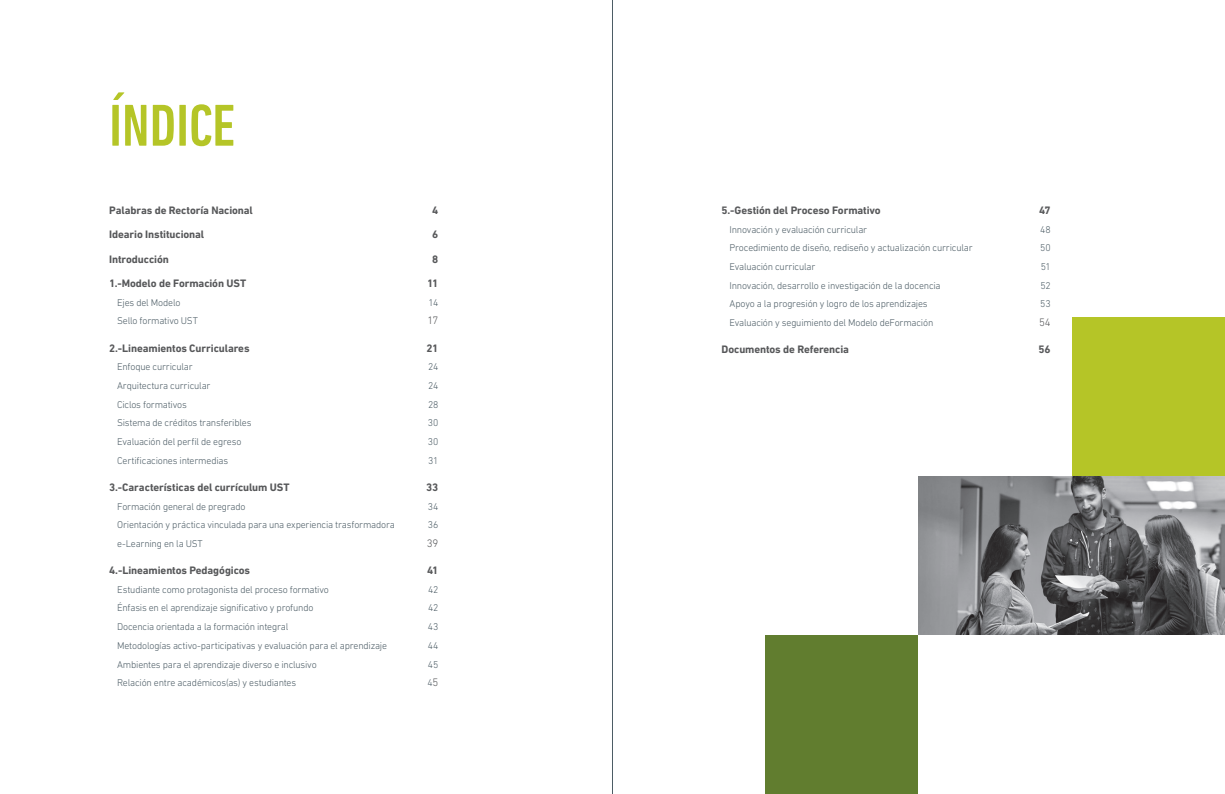
<style>
.page{position:relative;width:1225px;height:794px;background:#fff}
.page>*{position:absolute;margin:0;border:0;box-sizing:border-box;transform-origin:0 0}
.t1{font:500 condensed 60px "DIN Next LT Pro";color:#b5c527}
.Texto_Normal{font:700 11px "DIN Next LT Pro";letter-spacing:-.01em;color:#57585a}
.Texto_Normal-2{font:300 11px "DIN Next LT Pro";color:#57585a}
.Texto_Normal-3{font:300 10px "DIN Next LT Pro";letter-spacing:-.02em;color:#4c5c65}
.s1{font-size:11px;color:#57585a}
</style>
<div class="page">
<div style="left:1072px;top:317px;width:152px;height:159px;background:#b5c527"></div>
<div style="left:765px;top:635px;width:153px;height:159px;background:#617d2f"></div>
<img style="left:918px;top:476px;width:307px;height:159px">
<hr style="left:612px;top:0;width:1px;height:794px;background:#4c5c65">
<p class="t1" style="left:109px;top:92px;width:127px">ÍNDICE</p>
<p class="Texto_Normal" style="left:109px;top:204px;width:145px">Palabras de Rectoría Nacional</p>
<p class="Texto_Normal" style="left:432px;top:204px;width:8px">4</p>
<p class="Texto_Normal" style="left:109px;top:228px;width:97px">Ideario Institucional</p>
<p class="Texto_Normal" style="left:432px;top:228px;width:8px">6</p>
<p class="Texto_Normal" style="left:109px;top:253px;width:61px">Introducción</p>
<p class="Texto_Normal" style="left:432px;top:253px;width:8px">8</p>
<p class="Texto_Normal" style="left:109px;top:277px;width:138px">1.-Modelo de Formación UST</p>
<p class="Texto_Normal" style="left:427px;top:277px;width:13px">11</p>
<p class="Texto_Normal-3" style="left:117px;top:297px;width:65px">Ejes del Modelo</p>
<p class="Texto_Normal-3" style="left:428px;top:297px;width:11px">14</p>
<p class="Texto_Normal-3" style="left:117px;top:315px;width:82px">Sello formativo UST</p>
<p class="Texto_Normal-2" style="left:427px;top:314px;width:12px">17</p>
<p class="Texto_Normal" style="left:109px;top:341px;width:142px">2.-Lineamientos Curriculares</p>
<p class="Texto_Normal" style="left:426px;top:341px;width:13px">21</p>
<p class="Texto_Normal-3" style="left:117px;top:361px;width:77px">Enfoque curricular</p>
<p class="Texto_Normal-3" style="left:428px;top:361px;width:12px">24</p>
<p class="Texto_Normal-3" style="left:117px;top:380px;width:95px">Arquitectura curricular</p>
<p class="Texto_Normal-3" style="left:428px;top:380px;width:12px">24</p>
<p class="Texto_Normal-3" style="left:117px;top:398px;width:71px">Ciclos formativos</p>
<p class="Texto_Normal-3" style="left:428px;top:398px;width:12px">28</p>
<p class="Texto_Normal-3" style="left:117px;top:417px;width:136px">Sistema de créditos transferibles</p>
<p class="Texto_Normal-3" style="left:428px;top:417px;width:12px">30</p>
<p class="Texto_Normal-3" style="left:117px;top:436px;width:126px">Evaluación del perfil de egreso</p>
<p class="Texto_Normal-3" style="left:428px;top:436px;width:12px">30</p>
<p class="Texto_Normal-3" style="left:117px;top:454px;width:112px">Certificaciones intermedias</p>
<p class="Texto_Normal-3" style="left:428px;top:454px;width:12px">31</p>
<p class="Texto_Normal" style="left:109px;top:481px;width:182px">3.-Características del currículum UST</p>
<p class="Texto_Normal" style="left:426px;top:481px;width:14px">33</p>
<p class="Texto_Normal-3" style="left:117px;top:500px;width:130px">Formación general de pregrado</p>
<p class="Texto_Normal-3" style="left:428px;top:500px;width:12px">34</p>
<p class="Texto_Normal-3" style="left:117px;top:519px;width:279px">Orientación y práctica vinculada para una experiencia trasformadora</p>
<p class="Texto_Normal-3" style="left:428px;top:519px;width:12px">36</p>
<p class="Texto_Normal-3" style="left:117px;top:538px;width:87px">e-Learning en la UST</p>
<p class="Texto_Normal-2" style="left:427px;top:537px;width:13px">39</p>
<p class="Texto_Normal" style="left:109px;top:564px;width:142px">4.-Lineamientos Pedagógicos</p>
<p class="Texto_Normal" style="left:427px;top:564px;width:13px">41</p>
<p class="Texto_Normal-3" style="left:117px;top:583px;width:213px">Estudiante como protagonista del proceso formativo</p>
<p class="Texto_Normal-3" style="left:428px;top:583px;width:12px">42</p>
<p class="Texto_Normal-3" style="left:117px;top:602px;width:198px">Énfasis en el aprendizaje significativo y profundo</p>
<p class="Texto_Normal-3" style="left:428px;top:602px;width:12px">42</p>
<p class="Texto_Normal-3" style="left:117px;top:621px;width:173px">Docencia orientada a la formación integral</p>
<p class="Texto_Normal-3" style="left:428px;top:621px;width:12px">43</p>
<p class="Texto_Normal-3" style="left:117px;top:639px;width:271px">Metodologías activo-participativas y evaluación para el aprendizaje</p>
<p class="Texto_Normal-3" style="left:428px;top:639px;width:12px">44</p>
<p class="Texto_Normal-3" style="left:117px;top:658px;width:201px">Ambientes para el aprendizaje diverso e inclusivo</p>
<p class="Texto_Normal-3" style="left:428px;top:658px;width:12px">45</p>
<p class="Texto_Normal-3" style="left:117px;top:677px;width:181px">Relación entre académicos(as) y estudiantes</p>
<p class="Texto_Normal-3" style="left:427px;top:677px;width:12px">4<span class="s1">5</span></p>
<p class="Texto_Normal" style="left:721px;top:204px;width:161px">5.-Gestión del Proceso Formativo</p>
<p class="Texto_Normal" style="left:1039px;top:204px;width:13px">47</p>
<p class="Texto_Normal-3" style="left:729px;top:224px;width:139px">Innovación y evaluación curricular</p>
<p class="Texto_Normal-3" style="left:1040px;top:224px;width:12px">48</p>
<p class="Texto_Normal-3" style="left:729px;top:242px;width:245px">Procedimiento de diseño, rediseño y actualización curricular</p>
<p class="Texto_Normal-3" style="left:1040px;top:242px;width:12px">50</p>
<p class="Texto_Normal-3" style="left:729px;top:261px;width:87px">Evaluación curricular</p>
<p class="Texto_Normal-3" style="left:1040px;top:261px;width:11px">51</p>
<p class="Texto_Normal-3" style="left:729px;top:280px;width:212px">Innovación, desarrollo e investigación de la docencia</p>
<p class="Texto_Normal-3" style="left:1040px;top:280px;width:12px">52</p>
<p class="Texto_Normal-3" style="left:729px;top:298px;width:200px">Apoyo a la progresión y logro de los aprendizajes</p>
<p class="Texto_Normal-3" style="left:1040px;top:298px;width:12px">53</p>
<p class="Texto_Normal-3" style="left:729px;top:317px;width:205px">Evaluación y seguimiento del Modelo deFormación</p>
<p class="Texto_Normal-2" style="left:1039px;top:316px;width:13px">54</p>
<p class="Texto_Normal" style="left:721px;top:343px;width:129px">Documentos de Referencia</p>
<p class="Texto_Normal" style="left:1038px;top:343px;width:14px">56</p>
</div>
